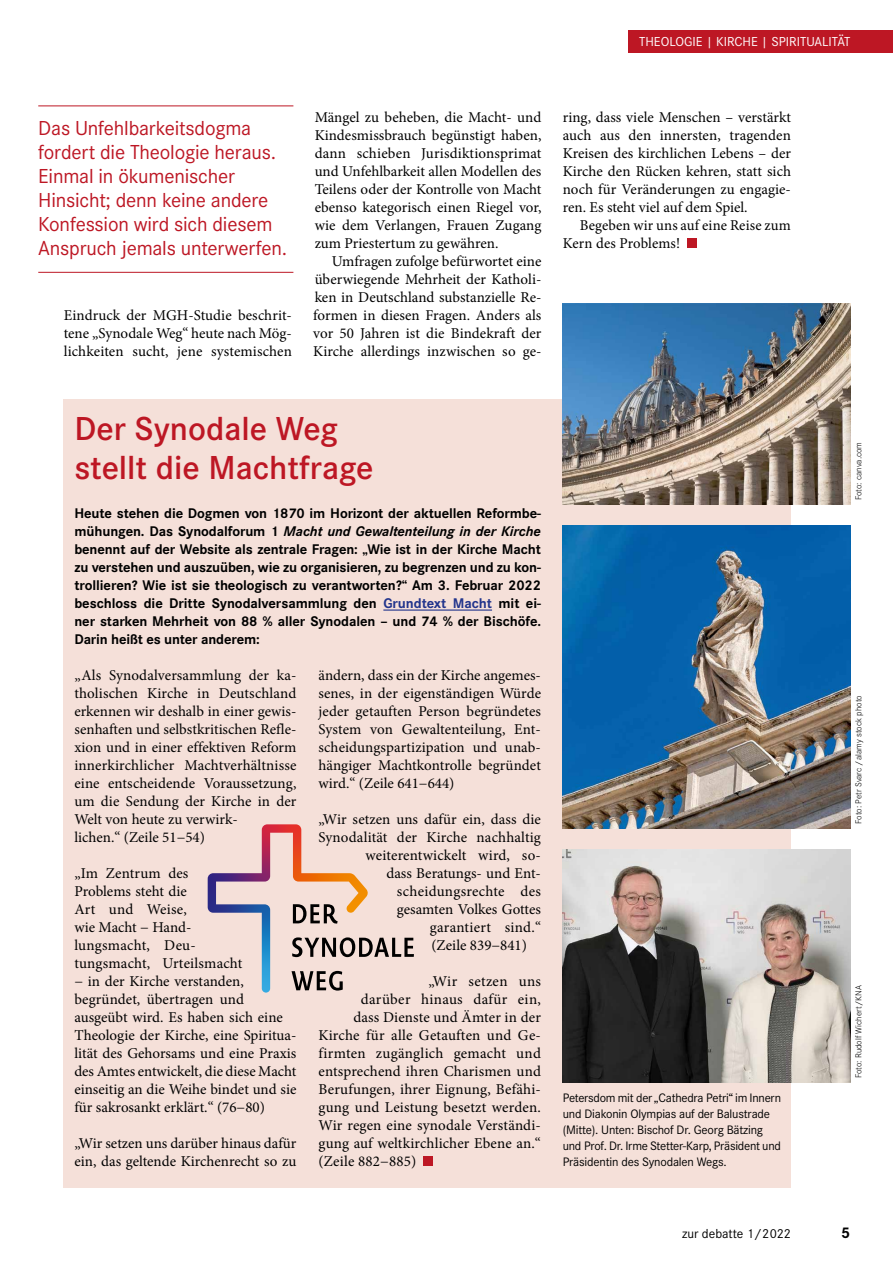
<style>
.page{position:relative;width:893px;height:1263px;background:#fff}
.page>*{position:absolute;margin:0;border:0;box-sizing:border-box;transform-origin:0 0}
.t1{font:600 34.5px/39px "Corporate S";color:#bd1724}
.t2{font:21px/24px "Corporate S";letter-spacing:-.01em;color:#bd1724}
.t3{font:700 16.05px "Corporate S";color:#000}
.t4{font:15px/18px "Minion Pro";letter-spacing:.005em;color:#000;text-align:justify}
.t5{font:700 14.55px/18px "Corporate S";letter-spacing:-.01em;color:#000;text-align:justify}
.t6{font:13.5px "Corporate S";color:#fff}
.t7{font:13.5px "Corporate S";color:#000}
.t8{font:12.75px/16px "Corporate S";letter-spacing:-.015em;color:#000}
.t9{font:300 9px "Corporate S";color:#000}
.s1{font-style:italic}
.s2{color:#21348c}
</style>
<div class="page">
<div style="left:687px;top:238px;width:10px;height:10px;background:#bd1724"></div>
<hr style="left:38px;top:105px;width:255px;height:1px;background:#bd1724">
<hr style="left:38px;top:272px;width:255px;height:1px;background:#bd1724">
<div style="left:64px;top:400px;width:727px;height:788px;background:#f5e0d9"></div>
<img style="left:563px;top:303px;width:287px;height:201px">
<img style="left:563px;top:526px;width:287px;height:302px">
<img style="left:563px;top:849px;width:287px;height:233px">
<hr style="left:383px;top:609px;width:109px;height:2px;background:#21348c">
<div style="left:423px;top:1156px;width:9px;height:10px;background:#bd1724"></div>
<svg style="left:208px;top:824px;width:206px;height:168px"></svg>
<div style="left:628px;top:30px;width:265px;height:23px;background:#bd1724"></div>
<p class="t6" style="left:639px;top:32px;width:213px">THEOLOGIE | KIRCHE | SPIRITUALITÄT</p>
<h2 class="t2" style="left:38px;top:115px;width:250px">Das Unfehlbarkeitsdogma fordert die Theologie heraus.<br>Einmal in ökumenischer<br>Hinsicht; denn keine andere<br>Konfession wird sich diesem<br>Anspruch jemals unterwerfen.</h2>
<p class="t4" style="left:64px;top:306px;width:230px">Eindruck der MGH-Studie beschrit&shy;tene „Synodale Weg“ heute nach Mög&shy;lichkeiten sucht, jene systemischen</p>
<p class="t4" style="left:315px;top:108px;width:228px">Mängel zu beheben, die Macht- und Kindesmissbrauch begünstigt haben, dann schieben Jurisdiktionsprimat und Unfehlbarkeit allen Modellen des Teilens oder der Kontrolle von Macht ebenso kategorisch einen Riegel vor, wie dem Verlangen, Frauen Zugang zum Priestertum zu gewähren.</p>
<p class="t4" style="left:313px;top:252px;width:230px;text-indent:18px">Umfragen zufolge befürwortet eine überwiegende Mehrheit der Katholi&shy;ken in Deutschland substanzielle Re&shy;formen in diesen Fragen. Anders als vor 50 Jahren ist die Bindekraft der Kirche allerdings inzwischen so ge-</p>
<p class="t4" style="left:563px;top:108px;width:230px">ring, dass viele Menschen – verstärkt auch aus den innersten, tragenden Kreisen des kirchlichen Lebens – der Kirche den Rücken kehren, statt sich noch für Veränderungen zu engagie&shy;ren. Es steht viel auf dem Spiel.</p>
<p class="t4" style="left:563px;top:216px;width:230px;text-indent:17px">Begeben wir uns auf eine Reise zum<br>Kern des Problems!</p>
<h1 class="t1" style="left:74px;top:408px;width:301px">Der Synodale Weg stellt die Machtfrage</h1>
<p class="t5" style="left:74px;top:503px;width:468px">Heute stehen die Dogmen von 1870 im Horizont der aktuellen Reformbe&shy;mühungen. Das Synodalforum 1 <span class="s1">Macht und Gewaltenteilung in der Kirche </span>benennt auf der Website als zentrale Fragen: „Wie ist in der Kirche Macht zu verstehen und auszuüben, wie zu organisieren, zu begrenzen und zu kon&shy;trollieren? Wie ist sie theologisch zu verantworten?“ Am 3. Februar 2022 beschloss die Dritte Synodalversammlung den <span class="s2">Grundtext Macht</span> mit ei&shy;ner starken Mehrheit von 88 % aller Synodalen – und 74 % der Bischöfe.<br>Darin heißt es unter anderem:</p>
<p class="t4" style="left:74px;top:666px;width:224px;text-align:left">„Als Synodalversammlung der ka&shy;tholischen Kirche in Deutschland erkennen wir deshalb in einer gewis&shy;senhaften und selbstkritischen Refle&shy;xion und in einer effektiven Reform innerkirchlicher Machtverhältnisse eine entscheidende Voraussetzung, um die Sendung der Kirche in der Welt von heute zu verwirk-<br>lichen.“ (Zeile 51−54)</p>
<p class="t4" style="left:74px;top:864px;width:224px;text-align:left">„Im Zentrum des<br>Problems steht die<br>Art und Weise,<br>wie Macht − Hand-<br>lungsmacht, Deu-<br>tungsmacht, Urteilsmacht<br>− in der Kirche verstanden, begründet, übertragen und ausgeübt wird. Es haben sich eine<br>Theologie der Kirche, eine Spiritua&shy;lität des Gehorsams und eine Praxis des Amtes entwickelt, die diese Macht einseitig an die Weihe bindet und sie für sakrosankt erklärt.“ (76−80)</p>
<p class="t4" style="left:74px;top:1134px;width:224px">„Wir setzen uns darüber hinaus dafür ein, das geltende Kirchenrecht so zu</p>
<p class="t4" style="left:319px;top:666px;width:224px">ändern, dass ein der Kirche angemes&shy;senes, in der eigenständigen Würde jeder getauften Person begründetes System von Gewaltenteilung, Ent&shy;scheidungspartizipation und unab&shy;hängiger Machtkontrolle begründet wird.“ (Zeile 641−644)</p>
<p class="t4" style="left:319px;top:810px;width:224px">„Wir setzen uns dafür ein, dass die</p>
<p class="t4" style="left:319px;top:828px;width:224px">Synodalität der Kirche nachhaltig</p>
<p class="t4" style="left:365px;top:846px;width:177px">weiterentwickelt wird, so-</p>
<p class="t4" style="left:386px;top:864px;width:156px">dass Beratungs- und Ent-</p>
<p class="t4" style="left:397px;top:882px;width:146px">scheidungsrechte des</p>
<p class="t4" style="left:397px;top:900px;width:146px">gesamten Volkes Gottes</p>
<p class="t4" style="left:430px;top:918px;width:113px">garantiert sind.“</p>
<p class="t4" style="left:431px;top:936px;width:97px">(Zeile 839−841)</p>
<p class="t4" style="left:428px;top:972px;width:114px">„Wir setzen uns</p>
<p class="t4" style="left:361px;top:990px;width:181px">darüber hinaus dafür ein,</p>
<p class="t4" style="left:353px;top:1008px;width:189px">dass Dienste und Ämter in der</p>
<p class="t4" style="left:319px;top:1026px;width:224px">Kirche für alle Getauften und Ge-</p>
<p class="t4" style="left:319px;top:1044px;width:224px">firmten zugänglich gemacht und</p>
<p class="t4" style="left:319px;top:1062px;width:224px">entsprechend ihren Charismen und</p>
<p class="t4" style="left:319px;top:1080px;width:224px">Berufungen, ihrer Eignung, Befähi-</p>
<p class="t4" style="left:319px;top:1098px;width:224px">gung und Leistung besetzt werden.</p>
<p class="t4" style="left:319px;top:1116px;width:224px">Wir regen eine synodale Verständi-</p>
<p class="t4" style="left:319px;top:1134px;width:224px">gung auf weltkirchlicher Ebene an.“</p>
<p class="t4" style="left:319px;top:1152px;width:99px">(Zeile 882−885)</p>
<p class="t8" style="left:563px;top:1089px;width:220px">Petersdom mit der „Cathedra Petri“ im Innern und Diakonin Olympias auf der Balustrade (Mitte). Unten: Bischof Dr. Georg Bätzing und Prof. Dr. Irme Stetter-Karp, Präsident und Präsidentin des Synodalen Wegs.</p>
<p class="t9" style="left:853px;top:500px;width:60px;rotate:-90deg">Foto: canva.com</p>
<p class="t9" style="left:853px;top:824px;width:130px;rotate:-90deg">Foto: Petr Svarc / alamy stock photo</p>
<p class="t9" style="left:853px;top:1078px;width:95px;rotate:-90deg">Foto: Rudolf Wichert/KNA</p>
<p class="t7" style="left:682px;top:1224px;width:110px">zur debatte 1/2022</p>
<p class="t3" style="left:841px;top:1221px;width:11px">5</p>
</div>
